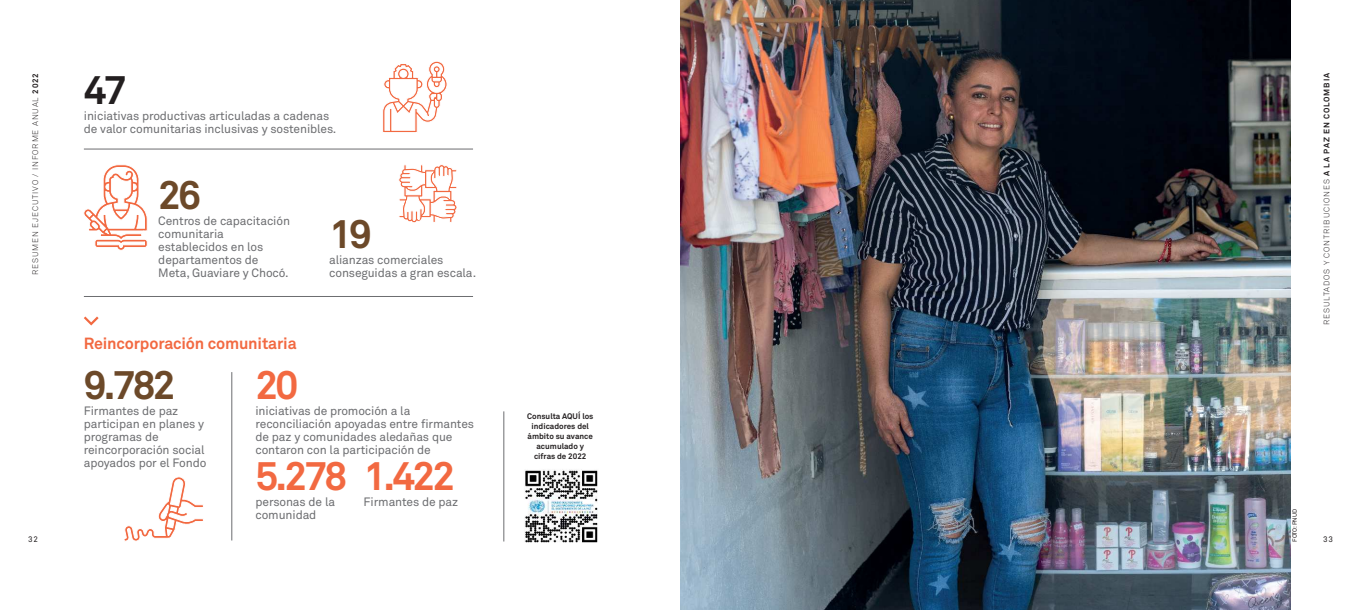
<style>
.page{position:relative;width:1361px;height:610px;background:#fff}
.page>*{position:absolute;margin:0;border:0;box-sizing:border-box;transform-origin:0 0}
.Info_Cifra2{font:700 40px "Akkurat Std";letter-spacing:-.07em;color:#f26941}
.Info_Cifra2-2{font:700 40px "Akkurat Std";letter-spacing:-.07em;color:#6c4929}
.Info_Cifra2-3{font:700 40px "Akkurat Std";color:#231f20}
.Info_sub1{font:700 16px "Akkurat Std";letter-spacing:-.01em;color:#f26941}
.Info_tex2B_Cifra{font:12px/13px "Akkurat Std";letter-spacing:-.01em;color:#6c6d70}
.t1{font:300 8px "Akkurat Std";letter-spacing:.11em;color:#231f20}
._3_Texto_General{font:700 8px/10px "Akkurat Std";color:#231f20;text-align:center}
.t2{font:8px "Akkurat Std";color:#231f20}
._2_Entradilla_y_Dest{font:6px "Akkurat Std";letter-spacing:-.035em;color:#231f20}
.s1{font-weight:700}
</style>
<div class="page">
<svg style="left:84px;top:316px;width:15px;height:9px"></svg>
<hr style="left:84px;top:149px;width:389px;height:1px;background:#6c6d70">
<hr style="left:84px;top:296px;width:389px;height:1px;background:#6c6d70">
<hr style="left:231px;top:372px;width:1px;height:168px;background:#6c6d70">
<svg style="left:382px;top:61px;width:65px;height:72px"></svg>
<svg style="left:83px;top:164px;width:65px;height:87px"></svg>
<svg style="left:124px;top:477px;width:79px;height:64px"></svg>
<img style="left:524px;top:469px;width:74px;height:74px">
<svg style="left:398px;top:164px;width:59px;height:59px"></svg>
<hr style="left:503px;top:411px;width:1px;height:130px;background:#6c6d70">
<img style="left:680px;top:0;width:610px;height:609px">
<p class="t1" style="left:31px;top:275px;width:203px;rotate:-90deg">RESUMEN EJECUTIVO / INFORME ANUAL <span class="s1">2022</span></p>
<p class="Info_Cifra2-3" style="left:84px;top:65px;width:44px">47</p>
<p class="Info_tex2B_Cifra" style="left:84px;top:109px;width:254px">iniciativas productivas articuladas a cadenas de valor comunitarias inclusivas y sostenibles.</p>
<p class="Info_Cifra2-2" style="left:158px;top:170px;width:44px">26</p>
<p class="Info_tex2B_Cifra" style="left:158px;top:214px;width:133px">Centros de capacitación comunitaria establecidos en los departamentos de<br>Meta, Guaviare y Chocó.</p>
<p class="Info_sub1" style="left:84px;top:334px;width:214px">Reincorporación comunitaria</p>
<p class="Info_Cifra2-2" style="left:329px;top:209px;width:44px">19</p>
<p class="Info_tex2B_Cifra" style="left:329px;top:253px;width:149px">alianzas comerciales conseguidas a gran escala.</p>
<p class="t1" style="left:1321px;top:325px;width:253px;rotate:-90deg">RESULTADOS Y CONTRIBUCIONES <span class="s1">A LA PAZ EN COLOMBIA</span></p>
<p class="Info_Cifra2-2" style="left:84px;top:360px;width:93px">9.782</p>
<p class="Info_tex2B_Cifra" style="left:84px;top:404px;width:124px">Firmantes de paz participan en planes y programas de reincorporación social apoyados por el Fondo</p>
<p class="Info_Cifra2" style="left:255px;top:360px;width:44px">20</p>
<p class="Info_tex2B_Cifra" style="left:255px;top:404px;width:220px">iniciativas de promoción a la reconciliación apoyadas entre firmantes de paz y comunidades aledañas que contaron con la participación de</p>
<p class="_3_Texto_General" style="left:527px;top:410px;width:68px">Consulta AQUÍ los indicadores del ámbito su avance acumulado y cifras de 2022</p>
<p class="Info_Cifra2" style="left:255px;top:451px;width:201px">5.278 1.422</p>
<p class="Info_tex2B_Cifra" style="left:255px;top:495px;width:81px">personas de la comunidad</p>
<p class="Info_tex2B_Cifra" style="left:364px;top:495px;width:96px">Firmantes de paz</p>
<p class="_2_Entradilla_y_Dest" style="left:1291px;top:541px;width:34px;rotate:-90deg">FOTO: PNUD</p>
<p class="t2" style="left:28px;top:534px;width:11px">32</p>
<p class="t2" style="left:1323px;top:534px;width:11px">33</p>
</div>
